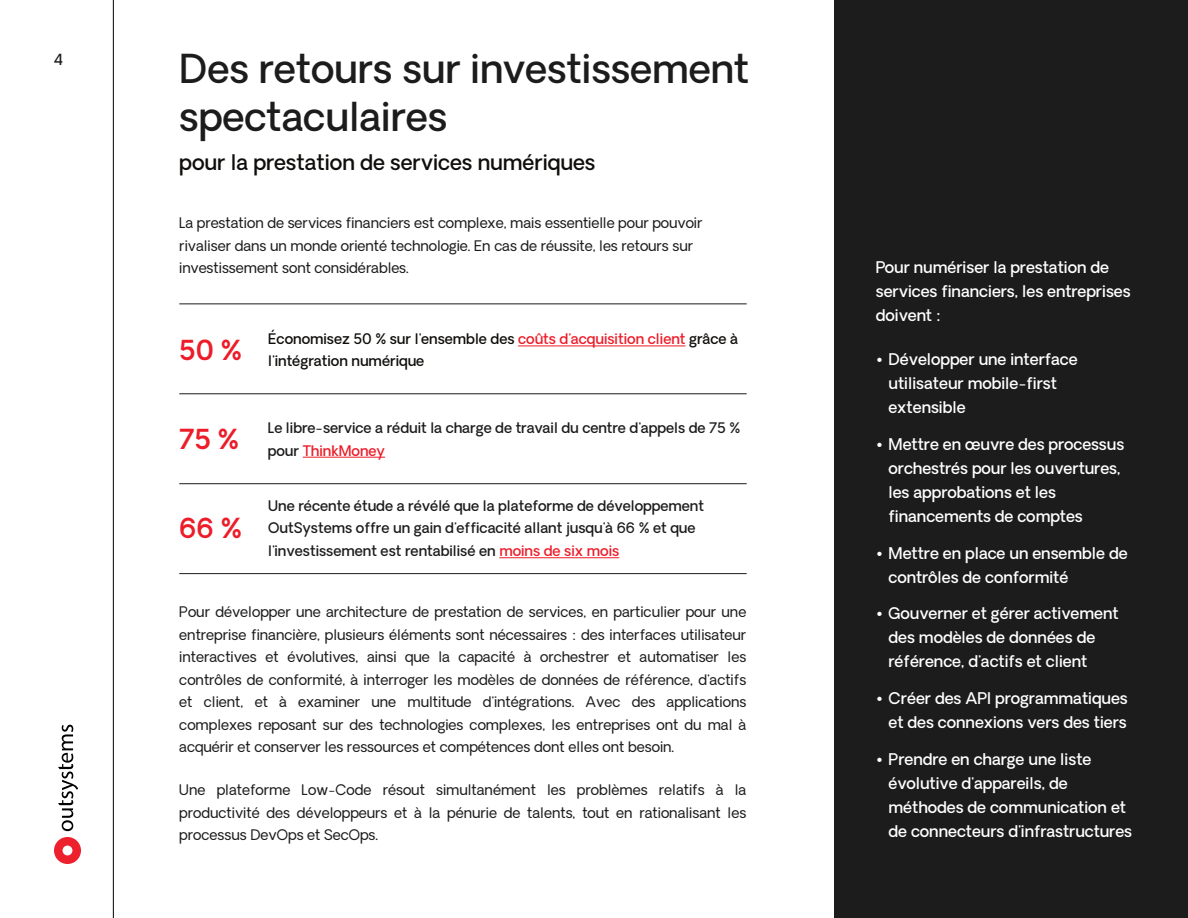
<style>
.page{position:relative;width:1188px;height:918px;background:#fff}
.page>*{position:absolute;margin:0;border:0;box-sizing:border-box;transform-origin:0 0}
.t1{font:500 39px/48px "Oakes Grotesk";color:#1c1c1c}
.t2{font:600 27px "Oakes Grotesk";color:#ed1c29}
.t3{font:500 21px "Oakes Grotesk";color:#0f0e0b}
.t4{font:500 15.75px/24px "Oakes Grotesk";color:#fff}
.t5{font:500 15px "Oakes Grotesk";color:#1c1c1c}
.texts{font:14.25px/22.5px "Oakes Grotesk";color:#1c1c1c;text-align:justify}
.t6{font:500 14.25px/22.5px "Oakes Grotesk";color:#1c1c1c}
.t7{font:500 14.25px "Oakes Grotesk";color:#0f0e0b}
.t8{font:500 14.25px "Oakes Grotesk";color:#ed1c29}
.s1{color:#ed1c29}
.s2{color:#1c1c1c}
</style>
<div class="page">
<hr style="left:113px;top:0;width:1px;height:918px;background:#1c1c1c">
<svg style="left:58px;top:725px;width:20px;height:106px"></svg>
<svg style="left:54px;top:837px;width:27px;height:27px"></svg>
<hr style="left:303px;top:457px;width:82px;height:1px;background:#ed1c29">
<hr style="left:179px;top:303px;width:568px;height:1px;background:#1c1c1c">
<hr style="left:179px;top:393px;width:568px;height:1px;background:#1c1c1c">
<hr style="left:179px;top:483px;width:568px;height:1px;background:#1c1c1c">
<hr style="left:179px;top:573px;width:568px;height:1px;background:#1c1c1c">
<div style="left:834px;top:0;width:354px;height:918px;background:#1c1c1c"></div>
<hr style="left:518px;top:346px;width:168px;height:1px;background:#ed1c29">
<hr style="left:499px;top:557px;width:120px;height:1px;background:#ed1c29">
<p class="t5" style="left:54px;top:50px;width:11px">4</p>
<p class="t1" style="left:179px;top:46px;width:571px">Des retours sur investissement spectaculaires</p>
<p class="t3" style="left:179px;top:148px;width:418px">pour la prestation de services numériques</p>
<p class="texts" style="left:179px;top:212px;width:525px;text-align:left">La prestation de services financiers est complexe, mais essentielle pour pouvoir rivaliser dans un monde orienté technologie. En cas de réussite, les retours sur investissement sont considérables.</p>
<p class="t2" style="left:179px;top:332px;width:64px">50 %</p>
<p class="t2" style="left:179px;top:422px;width:61px">75 %</p>
<p class="t2" style="left:179px;top:510px;width:64px">66 %</p>
<p class="t7" style="left:268px;top:329px;width:471px">Économisez 50 % sur l'ensemble des <span class="s1">coûts d'acquisition client</span> grâce à</p>
<p class="t7" style="left:268px;top:352px;width:158px">l'intégration numérique</p>
<p class="t6" style="left:268px;top:417px;width:474px">Le libre-service a réduit la charge de travail du centre d'appels de 75 %</p>
<p class="t8" style="left:268px;top:441px;width:119px"><span class="s2">pour</span> ThinkMoney</p>
<p class="t6" style="left:268px;top:495px;width:438px">Une récente étude a révélé que la plateforme de développement<br>OutSystems offre un gain d'efficacité allant jusqu'à 66 % et que l'investissement est rentabilisé en <span class="s1">moins de six mois</span></p>
<p class="texts" style="left:179px;top:601px;width:569px">Pour développer une architecture de prestation de services, en particulier pour une entreprise financière, plusieurs éléments sont nécessaires : des interfaces utilisateur interactives et évolutives, ainsi que la capacité à orchestrer et automatiser les contrôles de conformité, à interroger les modèles de données de référence, d'actifs et client, et à examiner une multitude d'intégrations. Avec des applications complexes reposant sur des technologies complexes, les entreprises ont du mal à acquérir et conserver les ressources et compétences dont elles ont besoin.</p>
<p class="texts" style="left:179px;top:779px;width:569px">Une plateforme Low-Code résout simultanément les problèmes relatifs à la productivité des développeurs et à la pénurie de talents, tout en rationalisant les processus DevOps et SecOps.</p>
<p class="t4" style="left:876px;top:256px;width:256px">Pour numériser la prestation de services financiers, les entreprises doivent :</p>
<p class="t4" style="left:889px;top:348px;width:191px;text-indent:-13px">• Développer une interface utilisateur mobile-first extensible</p>
<p class="t4" style="left:889px;top:433px;width:237px;text-indent:-13px">• Mettre en œuvre des processus orchestrés pour les ouvertures, les approbations et les financements de comptes</p>
<p class="t4" style="left:889px;top:541px;width:241px;text-indent:-13px">• Mettre en place un ensemble de contrôles de conformité</p>
<p class="t4" style="left:889px;top:602px;width:232px;text-indent:-13px">• Gouverner et gérer activement des modèles de données de référence, d'actifs et client</p>
<p class="t4" style="left:876px;top:687px;width:253px;text-align:right">• Créer des API programmatiques et des connexions vers des tiers</p>
<p class="t4" style="left:889px;top:748px;width:245px;text-indent:-13px">• Prendre en charge une liste évolutive d'appareils, de méthodes de communication et de connecteurs d'infrastructures</p>
</div>
